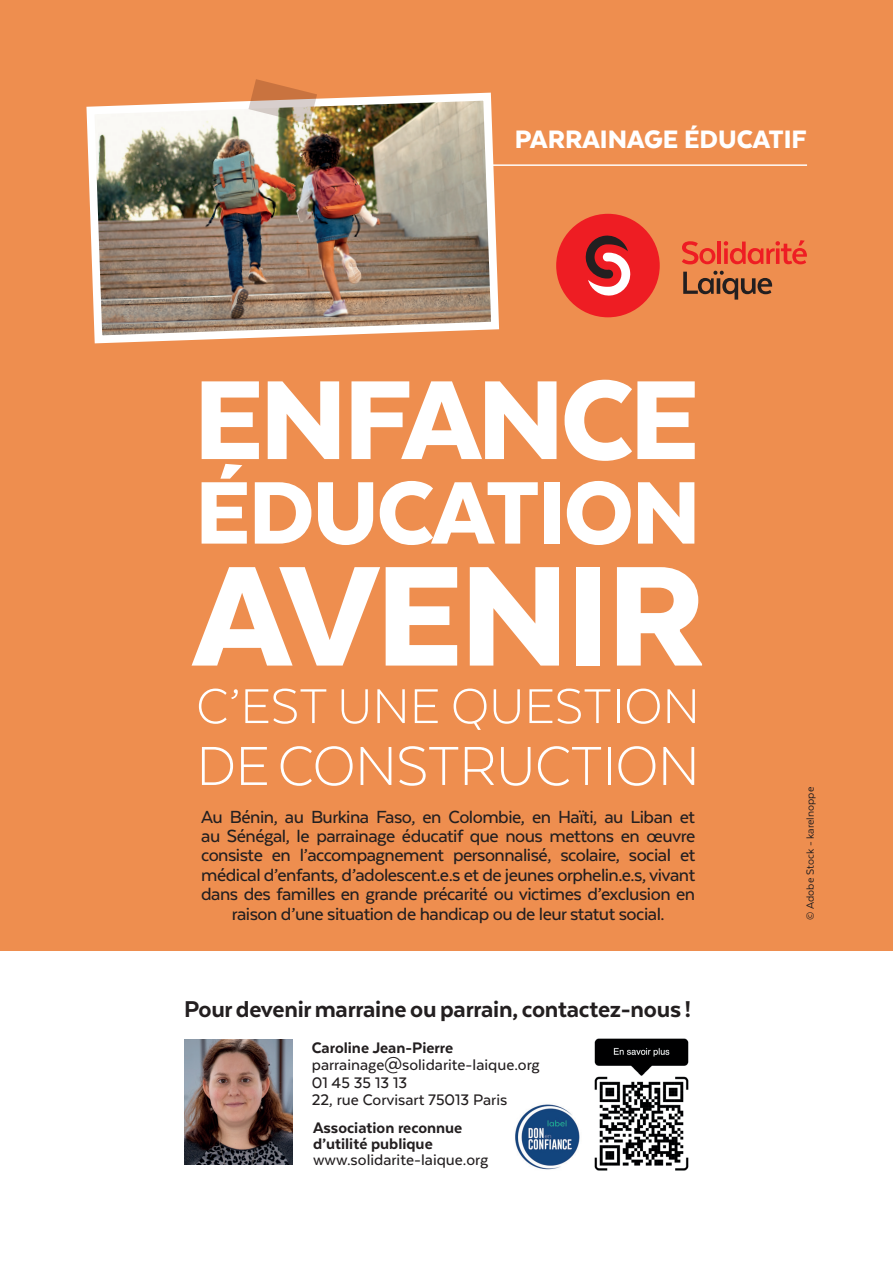
<style>
.page{position:relative;width:893px;height:1263px;background:#ee8e4f}
.page>*{position:absolute;margin:0;border:0;box-sizing:border-box;transform-origin:0 0}
.t1{font:900 163.95px "Texta";letter-spacing:-.02em;color:#fff}
.t2{font:900 129.45px "Texta";letter-spacing:-.03em;color:#fff}
.t3{font:900 102.3px "Texta";letter-spacing:-.02em;color:#fff}
.t4{font:300 63.3px "Texta";letter-spacing:-.01em;color:#fff}
.t5{font:300 56.25px "Texta";color:#fff}
.t6{font:900 29.1px "Texta Alt";color:#fff}
.t7{font:800 26.4px "Texta";letter-spacing:-.01em;color:#231f20}
.t8{font:500 20.25px/19.4px "Texta";letter-spacing:-.025em;color:#231f20;text-align:center}
.t9{font:500 17.55px/17.5px "Texta";color:#231f20}
.t10{font:800 17.55px/15.9px "Texta";color:#231f20}
.t11{font:12px "Texta";color:#231f20}
.s1{font-weight:800}
.s2{font-weight:500}
</style>
<div class="page">
<hr style="left:430px;top:164px;width:377px;height:2px;background:#fff">
<img style="left:86px;top:92px;width:417px;height:252px">
<svg style="left:248px;top:79px;width:69px;height:45px"></svg>
<div style="left:556px;top:214px;width:104px;height:103px;background:#ee1d23;border-radius:50%"></div>
<svg style="left:585px;top:235px;width:46px;height:61px"></svg>
<svg style="left:682px;top:241px;width:33px;height:23px"></svg>
<hr style="left:717px;top:242px;width:4px;height:22px;background:#ee1d23">
<svg style="left:724px;top:240px;width:83px;height:24px"></svg>
<svg style="left:683px;top:271px;width:89px;height:29px"></svg>
<div style="left:0;top:952px;width:893px;height:311px;background:#fff"></div>
<img style="left:184px;top:1039px;width:109px;height:126px">
<img style="left:594px;top:1038px;width:95px;height:133px">
<img style="left:515px;top:1104px;width:65px;height:66px">
<p class="t6" style="left:515px;top:124px;width:294px">PARRAINAGE ÉDUCATIF</p>
<p class="t2" style="left:193px;top:353px;width:507px">ENFANCE</p>
<p class="t3" style="left:195px;top:459px;width:507px">ÉDUCATION</p>
<p class="t1" style="left:193px;top:531px;width:514px">AVENIR</p>
<p class="t5" style="left:196px;top:677px;width:505px">C’EST UNE QUESTION</p>
<p class="t4" style="left:196px;top:733px;width:505px">DE CONSTRUCTION</p>
<p class="t8" style="left:201px;top:807px;width:496px">Au Bénin, au Burkina Faso, en Colombie, en Haïti, au Liban et au Sénégal, le parrainage éducatif que nous mettons en œuvre consiste en l’accompagnement personnalisé, scolaire, social et médical d’enfants, d’adolescent.e.s et de jeunes orphelin.e.s, vivant dans des familles en grande précarité ou victimes d’exclusion en raison d’une situation de handicap ou de leur statut social.</p>
<p class="t7" style="left:184px;top:996px;width:508px">Pour devenir marraine ou parrain, contactez-nous !</p>
<p class="t9" style="left:312px;top:1038px;width:229px"><span class="s1">Caroline Jean-Pierre </span>parrainage@solidarite-laique.org<br>01 45 35 13 13<br>22, rue Corvisart 75013 Paris</p>
<p class="t10" style="left:313px;top:1119px;width:177px">Association reconnue d’utilité publique <span class="s2">www.solidarite-laique.org</span></p>
<p class="t11" style="left:804px;top:919px;width:134px;rotate:-90deg">© Adobe Stock - karelnoppe</p>
</div>
